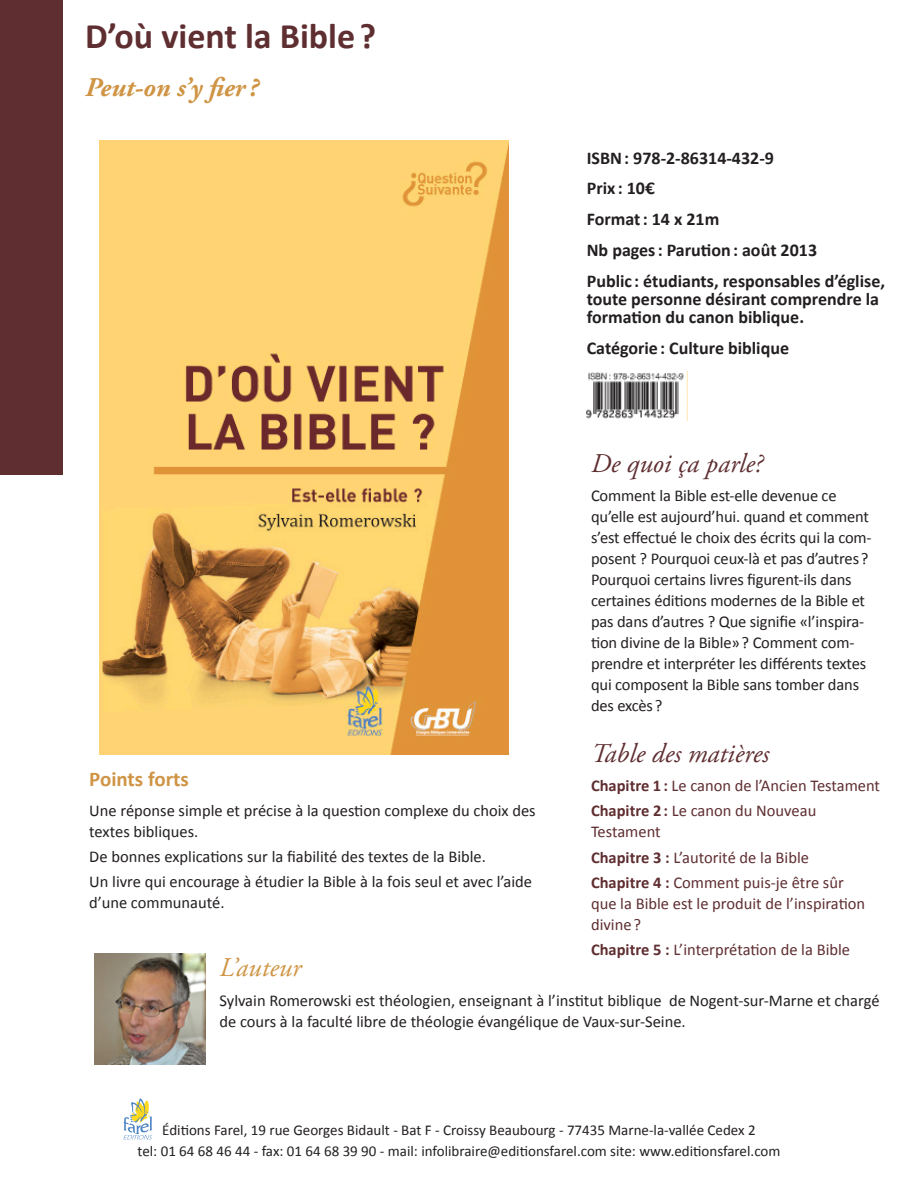
<style>
.page{position:relative;width:918px;height:1188px;background:#fff}
.page>*{position:absolute;margin:0;border:0;box-sizing:border-box;transform-origin:0 0}
.t1{font:700 36px "Calibri";color:#5f2e31}
.t2{font:italic 27px "Adobe Garamond Pro";color:#5f2e31}
.t3{font:italic 700 27px "Adobe Garamond Pro";color:#cf9444}
.t4{font:italic 27px "Adobe Garamond Pro";color:#cf9444}
.t5{font:700 21px "Calibri";color:#cf9444}
.t6{font:700 18px/30.8px "Calibri";color:#231f20}
.t7{font:16.5px/21px "Calibri";letter-spacing:-.01em;color:#231f20}
.t8{font:16.5px/25.2px "Calibri";color:#5f2e31}
.t9{font:15px/21px "Calibri";color:#231f20;text-align:center}
.s1{font-weight:700}
</style>
<div class="page">
<img style="left:99px;top:141px;width:410px;height:614px">
<img style="left:586px;top:371px;width:102px;height:50px">
<div style="left:0;top:0;width:62px;height:475px;background:#5f2e31"></div>
<svg style="left:123px;top:1098px;width:29px;height:42px"></svg>
<img style="left:95px;top:954px;width:110px;height:110px">
<h1 class="t1" style="left:85px;top:14px;width:293px">D’où vient la Bible?</h1>
<h2 class="t3" style="left:85px;top:72px;width:175px">Peut-on s’y fier?</h2>
<p class="t6" style="left:587px;top:142px;width:300px">ISBN: 978-2-86314-432-9<br>Prix : 10€<br>Format: 14 x 21m<br>Nb pages : Parution : août 2013<br>Public : étudiants, responsables d’église,</p>
<p class="t6" style="left:587px;top:289px;width:294px;line-height:18px">toute personne désirant comprendre la formation du canon biblique.</p>
<p class="t6" style="left:587px;top:331px;width:204px">Catégorie : Culture biblique</p>
<h2 class="t2" style="left:591px;top:447px;width:173px">De quoi ça parle?</h2>
<p class="t7" style="left:591px;top:484px;width:282px">Comment la Bible est-elle devenue ce qu’elle est aujourd’hui. quand et comment s’est effectué le choix des écrits qui la com&shy;posent ? Pourquoi ceux-là et pas d’autres?<br>Pourquoi certains livres figurent-ils dans certaines éditions modernes de la Bible et pas dans d’autres ? Que signifie «l’inspira&shy;tion divine de la Bible»? Comment com&shy;prendre et interpréter les différents textes qui composent la Bible sans tomber dans des excès?</p>
<h2 class="t2" style="left:591px;top:737px;width:180px">Table des matières</h2>
<p class="t8" style="left:591px;top:772px;width:291px"><span class="s1">Chapitre 1:</span> Le canon de l’Ancien Testament<br><span class="s1">Chapitre 2:</span> Le canon du Nouveau</p>
<p class="t8" style="left:591px;top:818px;width:254px">Testament<br><span class="s1">Chapitre 3 :</span> L’autorité de la Bible<br><span class="s1">Chapitre 4 :</span> Comment puis-je être sûr</p>
<p class="t8" style="left:591px;top:892px;width:276px;line-height:21px">que la Bible est le produit de l’inspiration divine ?</p>
<p class="t8" style="left:591px;top:936px;width:261px"><span class="s1">Chapitre 5 :</span> L’interprétation de la Bible</p>
<p class="t5" style="left:89px;top:766px;width:101px">Points forts</p>
<p class="t7" style="left:89px;top:799px;width:448px">Une réponse simple et précise à la question complexe du choix des textes bibliques.</p>
<p class="t7" style="left:89px;top:843px;width:444px;line-height:25.2px">De bonnes explications sur la fiabilité des textes de la Bible.<br>Un livre qui encourage à étudier la Bible à la fois seul et avec l’aide</p>
<p class="t7" style="left:89px;top:891px;width:137px">d’une communauté.</p>
<h2 class="t4" style="left:219px;top:952px;width:83px">L’auteur</h2>
<p class="t7" style="left:219px;top:989px;width:662px">Sylvain Romerowski est théologien, enseignant à l’institut biblique de Nogent-sur-Marne et chargé de cours à la faculté libre de théologie évangélique de Vaux-sur-Seine.</p>
<p class="t9" style="left:138px;top:1118px;width:644px">Éditions Farel, 19 rue Georges Bidault - Bat F - Croissy Beaubourg - 77435 Marne-la-vallée Cedex 2<br>tel: 01 64 68 46 44 - fax: 01 64 68 39 90 - mail: infolibraire@editionsfarel.com site: www.editionsfarel.com</p>
</div>
